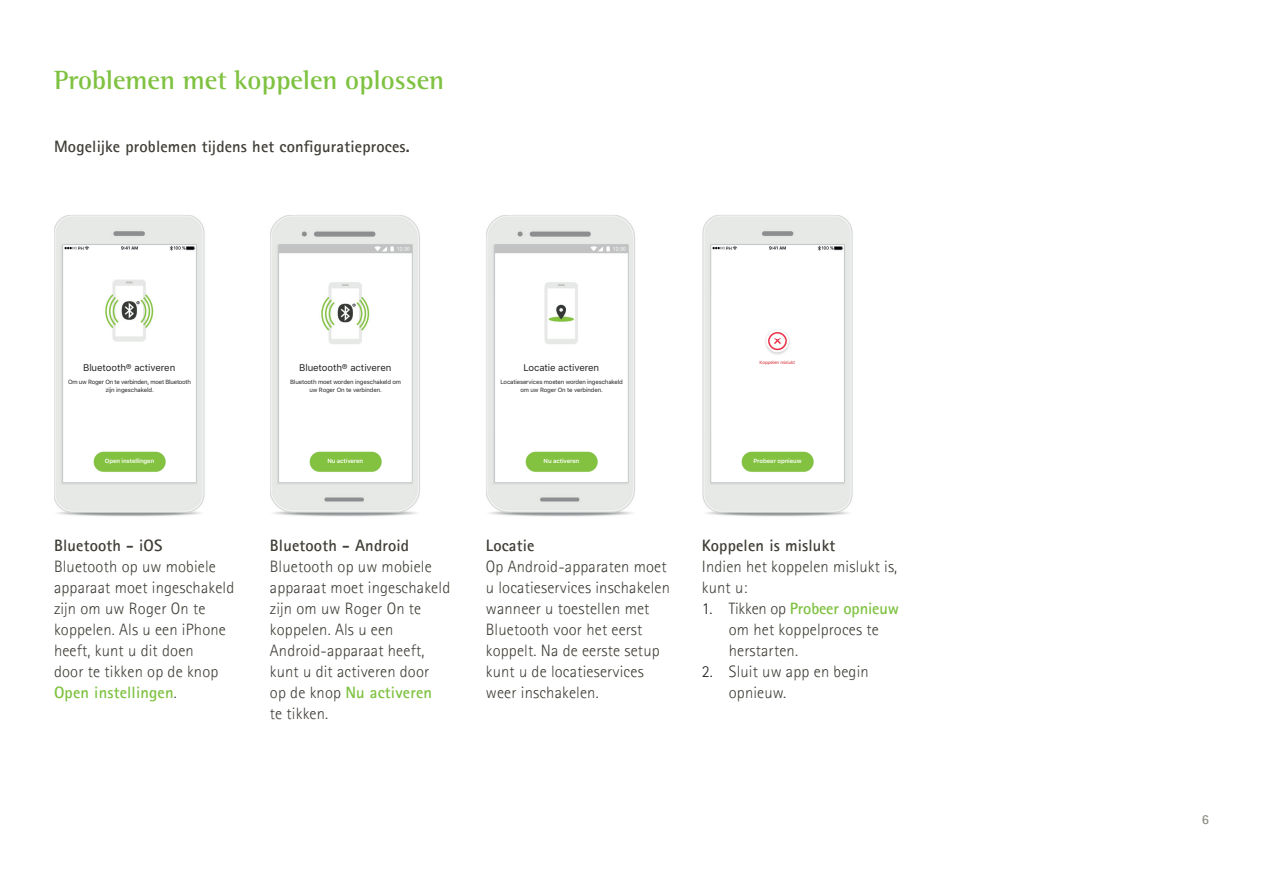
<style>
.page{position:relative;width:1263px;height:893px;background:#fff}
.page>*{position:absolute;margin:0;border:0;box-sizing:border-box;transform-origin:0 0}
.t1{font:700 27px "Rotis Semifor Phonak";color:#7fc241}
.t2{font:300 16.5px/21px "Rotis Sansfor Phonak";letter-spacing:.01em;color:#3f3d36}
.t3{font:700 16.5px "Rotis Sansfor Phonak";letter-spacing:.01em;color:#3f3d36}
.t4{font:700 13.5px "Rotis Sansfor Phonak";color:#8b8b83}
.t5{font:9.6px "SFUI Text";letter-spacing:-.01em;color:#231f20}
.t6{font:6px/7.9px "SFUI Text";letter-spacing:-.025em;color:#231f20;text-align:center}
.t7{font:600 6px "SFUI Text";letter-spacing:-.02em;color:#fff}
.t8{font:4.5px "SFUI Text";letter-spacing:-.01em;color:#d1232a}
.s1{font-weight:700;color:#7fc241}
.s2{color:#231f20}
</style>
<div class="page">
<img style="left:270px;top:215px;width:150px;height:302px">
<img style="left:486px;top:215px;width:149px;height:302px">
<img style="left:702px;top:215px;width:151px;height:302px">
<img style="left:54px;top:215px;width:151px;height:302px">
<img style="left:280px;top:246px;width:130px;height:235px">
<div style="left:278px;top:244px;width:134px;height:239px;border:1px solid #c4c6c8"></div>
<img style="left:712px;top:246px;width:131px;height:235px">
<div style="left:710px;top:244px;width:135px;height:239px;border:1px solid #c4c6c8"></div>
<img style="left:64px;top:246px;width:131px;height:235px">
<div style="left:62px;top:244px;width:135px;height:239px;border:1px solid #c4c6c8"></div>
<img style="left:496px;top:246px;width:130px;height:235px">
<div style="left:494px;top:244px;width:134px;height:239px;border:1px solid #c4c6c8"></div>
<h1 class="t1" style="left:54px;top:63px;width:392px">Problemen met koppelen oplossen</h1>
<p class="t3" style="left:54px;top:136px;width:357px">Mogelĳke problemen tĳdens het configuratieproces.</p>
<p class="t5" style="left:83px;top:361px;width:94px">Bluetooth® activeren</p>
<p class="t6" style="left:68px;top:378px;width:125px">Om uw Roger On te verbinden, moet Bluetooth zijn ingeschakeld.</p>
<p class="t5" style="left:299px;top:361px;width:94px">Bluetooth® activeren</p>
<p class="t6" style="left:290px;top:378px;width:112px">Bluetooth moet worden ingeschakeld om uw Roger On te verbinden.</p>
<p class="t5" style="left:523px;top:361px;width:77px">Locatie activeren</p>
<p class="t6" style="left:500px;top:378px;width:124px">Locatieservices moeten worden ingeschakeld om uw Roger On te verbinden.</p>
<p class="t8" style="left:760px;top:359px;width:37px">Koppelen mislukt</p>
<p class="t7" style="left:105px;top:457px;width:51px">Open instellingen</p>
<p class="t3" style="left:54px;top:535px;width:110px">Bluetooth - iOS</p>
<p class="t2" style="left:54px;top:556px;width:182px">Bluetooth op uw mobiele apparaat moet ingeschakeld zijn om uw Roger On te koppelen. Als u een iPhone heeft, kunt u dit doen<br>door te tikken op de knop<br><span class="s1">Open instellingen</span>.</p>
<p class="t7" style="left:327px;top:457px;width:37px">Nu activeren</p>
<p class="t7" style="left:544px;top:457px;width:37px">Nu activeren</p>
<p class="t7" style="left:753px;top:457px;width:50px">Probeer opnieuw</p>
<p class="t3" style="left:270px;top:535px;width:141px">Bluetooth - Android</p>
<p class="t2" style="left:270px;top:556px;width:182px">Bluetooth op uw mobiele apparaat moet ingeschakeld zijn om uw Roger On te koppelen. Als u een<br>Android-apparaat heeft, kunt u dit activeren door<br>op de knop <span class="s1">Nu activeren<br></span>te tikken.</p>
<p class="t3" style="left:486px;top:535px;width:50px">Locatie</p>
<p class="t2" style="left:486px;top:556px;width:186px">Op Android-apparaten moet u locatieservices inschakelen wanneer u toestellen met<br>Bluetooth voor het eerst koppelt. Na de eerste setup kunt u de locatieservices weer inschakelen.</p>
<p class="t3" style="left:702px;top:535px;width:135px">Koppelen is mislukt</p>
<p class="t2" style="left:702px;top:556px;width:197px">Indien het koppelen mislukt is, kunt u:</p>
<p class="t2" style="left:729px;top:598px;width:172px;text-indent:-27px"><span class="s2">1.</span> Tikken op <span class="s1">Probeer opnieuw </span>om het koppelproces te herstarten.</p>
<p class="t2" style="left:729px;top:661px;width:141px;text-indent:-27px"><span class="s2">2.</span> Sluit uw app en begin opnieuw.</p>
<p class="t4" style="left:1202px;top:811px;width:9px">6</p>
</div>
